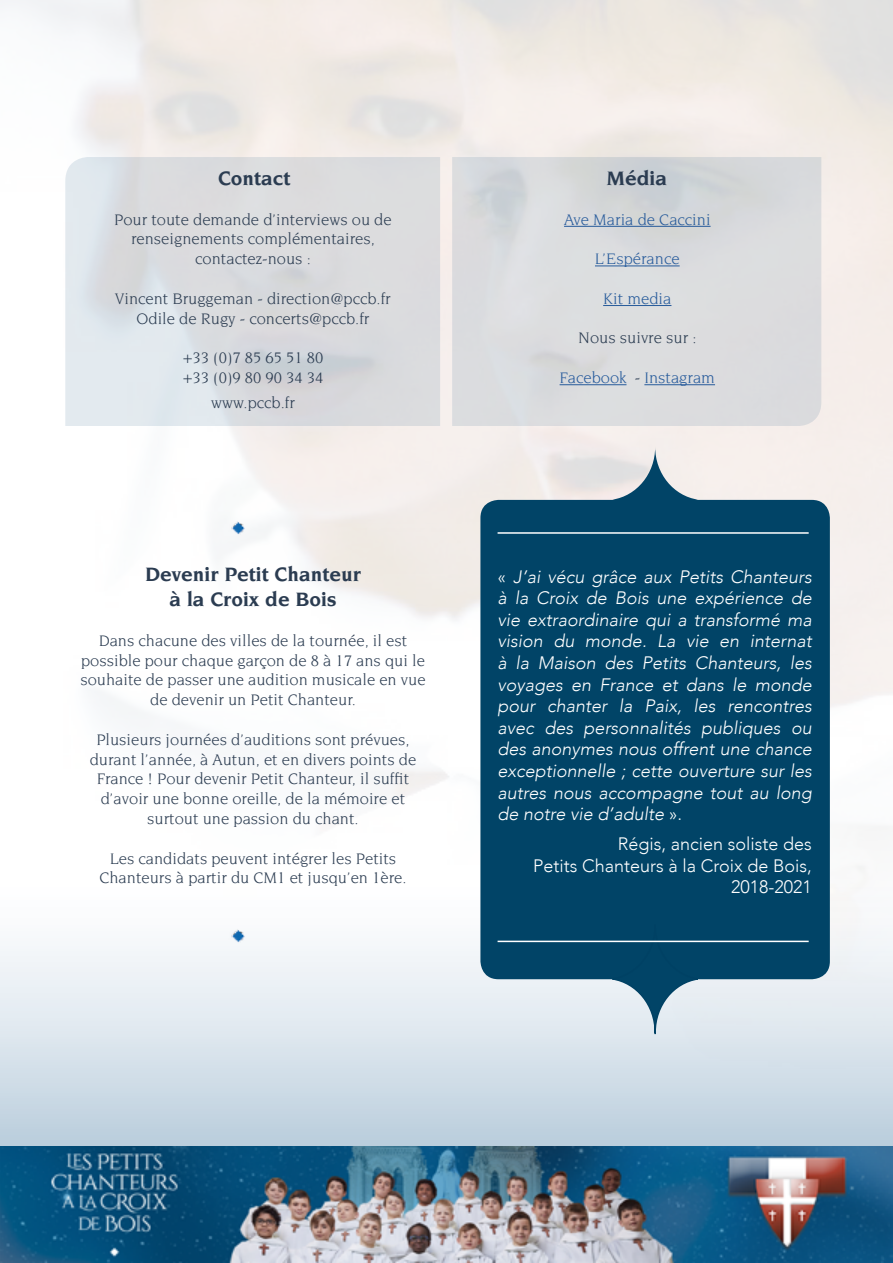
<style>
.page{position:relative;width:893px;height:1263px;background:#fff}
.page>*{position:absolute;margin:0;border:0;box-sizing:border-box;transform-origin:0 0}
.t1{font:700 21px/25.2px "Novarese Std";color:#2b3c51;text-align:center}
.t2{font:italic 300 18px/21.6px "Avenir";color:#fff;text-align:justify}
.t3{font:300 18px/21.6px "Avenir";color:#fff;text-align:right}
.t4{font:16.5px/19.8px "Novarese Std";color:#2b3c51;text-align:center}
.t5{font:16.5px "Novarese Std";color:#275b9b}
.s1{color:#2b3c51}
.s2{font-style:normal}
</style>
<div class="page">
<img style="left:0;top:0;width:893px;height:1147px">
<svg style="left:452px;top:157px;width:369px;height:269px;background:#d9dadc"></svg>
<svg style="left:65px;top:157px;width:375px;height:269px;background:#dbdee1"></svg>
<div style="left:480px;top:500px;width:350px;height:479px;background:#014467;border-radius:18px"></div>
<svg style="left:612px;top:446px;width:86px;height:54px;background:#b6c2c9"></svg>
<svg style="left:602px;top:940px;width:98px;height:95px"></svg>
<hr style="left:498px;top:532px;width:311px;height:2px;background:#fff">
<hr style="left:498px;top:941px;width:311px;height:1px;background:#fff">
<img style="left:217px;top:463px;width:42px;height:140px">
<img style="left:217px;top:870px;width:42px;height:114px">
<hr style="left:564px;top:226px;width:147px;height:1px;background:#275b9b">
<hr style="left:595px;top:265px;width:85px;height:1px;background:#275b9b">
<hr style="left:603px;top:305px;width:68px;height:1px;background:#275b9b">
<hr style="left:560px;top:384px;width:66px;height:1px;background:#275b9b">
<hr style="left:644px;top:384px;width:71px;height:1px;background:#275b9b">
<img style="left:0;top:1147px;width:893px;height:116px">
<p class="t1" style="left:218px;top:166px;width:74px">Contact</p>
<p class="t4" style="left:114px;top:209px;width:279px">Pour toute demande d’interviews ou de renseignements complémentaires, contactez-nous :</p>
<p class="t4" style="left:115px;top:288px;width:277px">Vincent Bruggeman - direction@pccb.fr<br>Odile de Rugy - concerts@pccb.fr</p>
<p class="t4" style="left:183px;top:348px;width:142px;text-align:left">+33 (0)7 85 65 51 80 +33 (0)9 80 90 34 34</p>
<p class="t4" style="left:211px;top:393px;width:85px">www.pccb.fr</p>
<p class="t1" style="left:145px;top:561px;width:217px">Devenir Petit Chanteur à la Croix de Bois</p>
<p class="t4" style="left:80px;top:630px;width:347px">Dans chacune des villes de la tournée, il est possible pour chaque garçon de 8 à 17 ans qui le souhaite de passer une audition musicale en vue de devenir un Petit Chanteur.</p>
<p class="t4" style="left:90px;top:729px;width:328px">Plusieurs journées d’auditions sont prévues, durant l’année, à Autun, et en divers points de France ! Pour devenir Petit Chanteur, il suffit d’avoir une bonne oreille, de la mémoire et surtout une passion du chant.</p>
<p class="t4" style="left:99px;top:848px;width:309px">Les candidats peuvent intégrer les Petits<br>Chanteurs à partir du CM1 et jusqu’en 1ère.</p>
<p class="t1" style="left:606px;top:166px;width:62px">Média</p>
<p class="t5" style="left:564px;top:210px;width:148px">Ave Maria de Caccini</p>
<p class="t5" style="left:595px;top:250px;width:86px">L’Espérance</p>
<p class="t5" style="left:603px;top:290px;width:70px">Kit media</p>
<p class="t4" style="left:578px;top:328px;width:120px">Nous suivre sur :</p>
<p class="t5" style="left:560px;top:369px;width:157px">Facebook <span class="s1">-</span> Instagram</p>
<p class="t2" style="left:498px;top:565px;width:316px"><span class="s2">«</span> J’ai vécu grâce aux Petits Chanteurs à la Croix de Bois une expérience de vie extraordinaire qui a transformé ma vision du monde. La vie en internat à la Maison des Petits Chanteurs, les voyages en France et dans le monde pour chanter la Paix, les rencontres avec des personnalités publiques ou des anonymes nous offrent une chance exceptionnelle ; cette ouverture sur les autres nous accompagne tout au long de notre vie d’adulte <span class="s2">».</span></p>
<p class="t3" style="left:533px;top:833px;width:280px">Régis, ancien soliste des<br>Petits Chanteurs à la Croix de Bois,<br>2018-2021</p>
</div>
